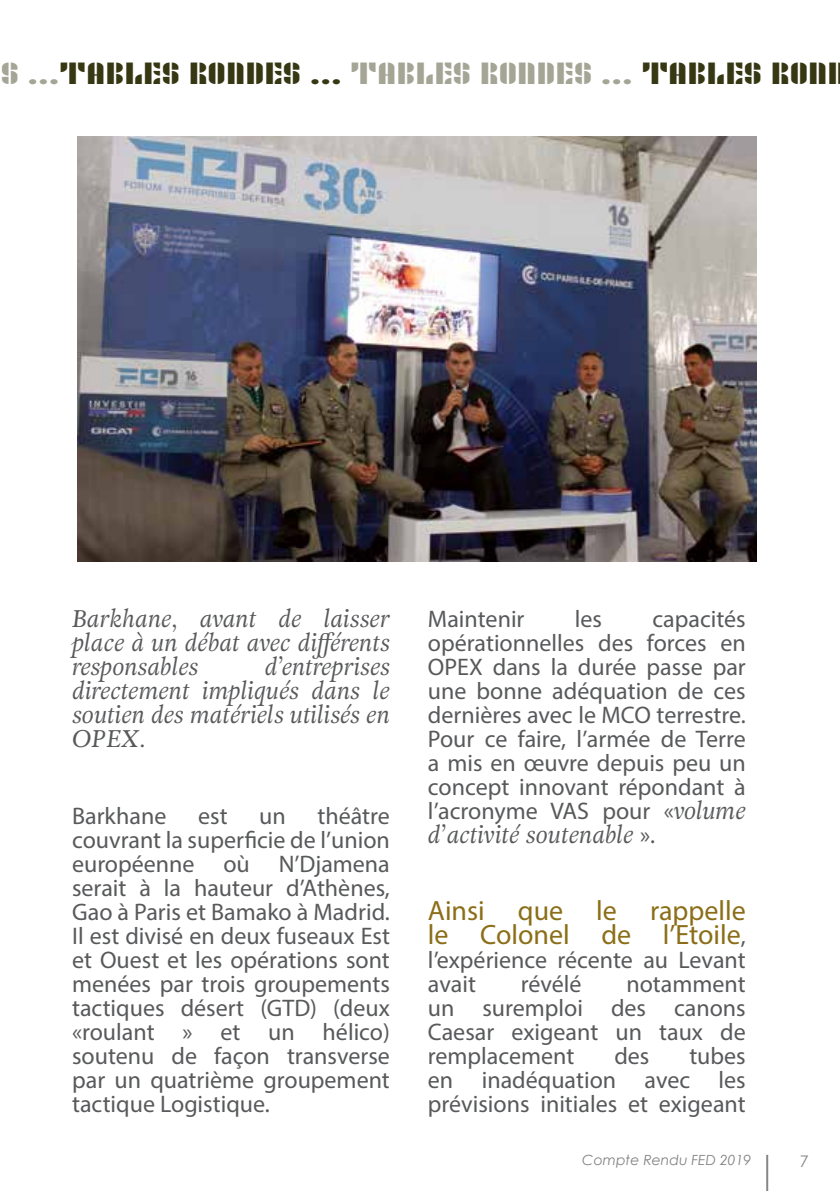
<style>
.page{position:relative;width:840px;height:1191px;background:#fff}
.page>*{position:absolute;margin:0;border:0;box-sizing:border-box;transform-origin:0 0}
.t1{font:32px "Joschmi";color:#363713;scale:1.38 1}
.t2{font:28px/24px "Myriad Pro";color:#8b6e17}
.t3{font:24px/24px "Myriad Pro";color:#58595b;text-align:justify}
.t4{font:italic 24px/24px "Adriane Text";color:#58595b;text-align:justify}
.t5{font:16px "Century Gothic";color:#848688}
.t6{font:italic 14px "Century Gothic";color:#808285}
.s1{color:#a4a595}
.s2{font-family:"Adriane Text";font-style:italic}
.s3{font-family:"Myriad Pro";font-style:normal}
.s4{font-size:24px;color:#58595b}
</style>
<div class="page">
<img style="left:77px;top:136px;width:679px;height:425px">
<hr style="left:765px;top:1154px;width:2px;height:37px;background:#848688">
<h1 class="t1" style="left:1px;top:54px;width:614px"><span class="s1">S ...</span>TABLES RONDES ... <span class="s1">TABLES RONDES ...</span> TABLES ROND</h1>
<p class="t4" style="left:72px;top:607px;width:319px">Barkhane, avant de laisser place à un débat avec différents responsables</p>
<p class="t4" style="left:72px;top:655px;width:319px;text-indent:193px">d’entreprises directement impliqués dans le soutien des matériels utilisés en OPEX.</p>
<p class="t3" style="left:72px;top:803px;width:319px;text-indent:245px">théâtre couvrant la superficie de l’union européenne où N’Djamena serait à la hauteur d’Athènes, Gao à Paris et Bamako à Madrid.<br>Il est divisé en deux fuseaux Est et Ouest et les opérations sont menées par trois groupements tactiques désert (GTD) (deux «roulant » et un hélico) soutenu de façon transverse par un quatrième groupement tactique Logistique.</p>
<p class="t3" style="left:72px;top:803px;width:96px">Barkhane</p>
<p class="t3" style="left:198px;top:803px;width:31px">est</p>
<p class="t3" style="left:259px;top:803px;width:28px">un</p>
<p class="t3" style="left:427px;top:606px;width:98px">Maintenir</p>
<p class="t3" style="left:574px;top:606px;width:29px">les</p>
<p class="t3" style="left:427px;top:606px;width:319px;text-indent:224px">capacités opérationnelles des forces en OPEX dans la durée passe par une bonne adéquation de ces dernières avec le MCO terrestre.<br>Pour ce faire, l’armée de Terre a mis en œuvre depuis peu un concept innovant répondant à l’acronyme VAS pour «<span class="s2">volume</span></p>
<p class="t4" style="left:427px;top:823px;width:228px">d’activité soutenable <span class="s3">».</span></p>
<p class="t2" style="left:427px;top:897px;width:319px">Ainsi que le rappelle le Colonel de l’Etoile<span class="s4">,</span></p>
<p class="t3" style="left:427px;top:947px;width:319px">l’expérience récente au Levant avait</p>
<p class="t3" style="left:520px;top:971px;width:62px">révélé</p>
<p class="t3" style="left:427px;top:971px;width:319px;text-indent:198px">notamment un suremploi des canons Caesar exigeant un taux de remplacement</p>
<p class="t3" style="left:427px;top:1043px;width:319px;text-indent:261px">tubes en inadéquation avec les prévisions initiales et exigeant</p>
<p class="t6" style="left:582px;top:1150px;width:170px">Compte Rendu FED 2019</p>
<p class="t5" style="left:799px;top:1149px;width:10px">7</p>
<p class="t3" style="left:614px;top:1043px;width:37px">des</p>
</div>
